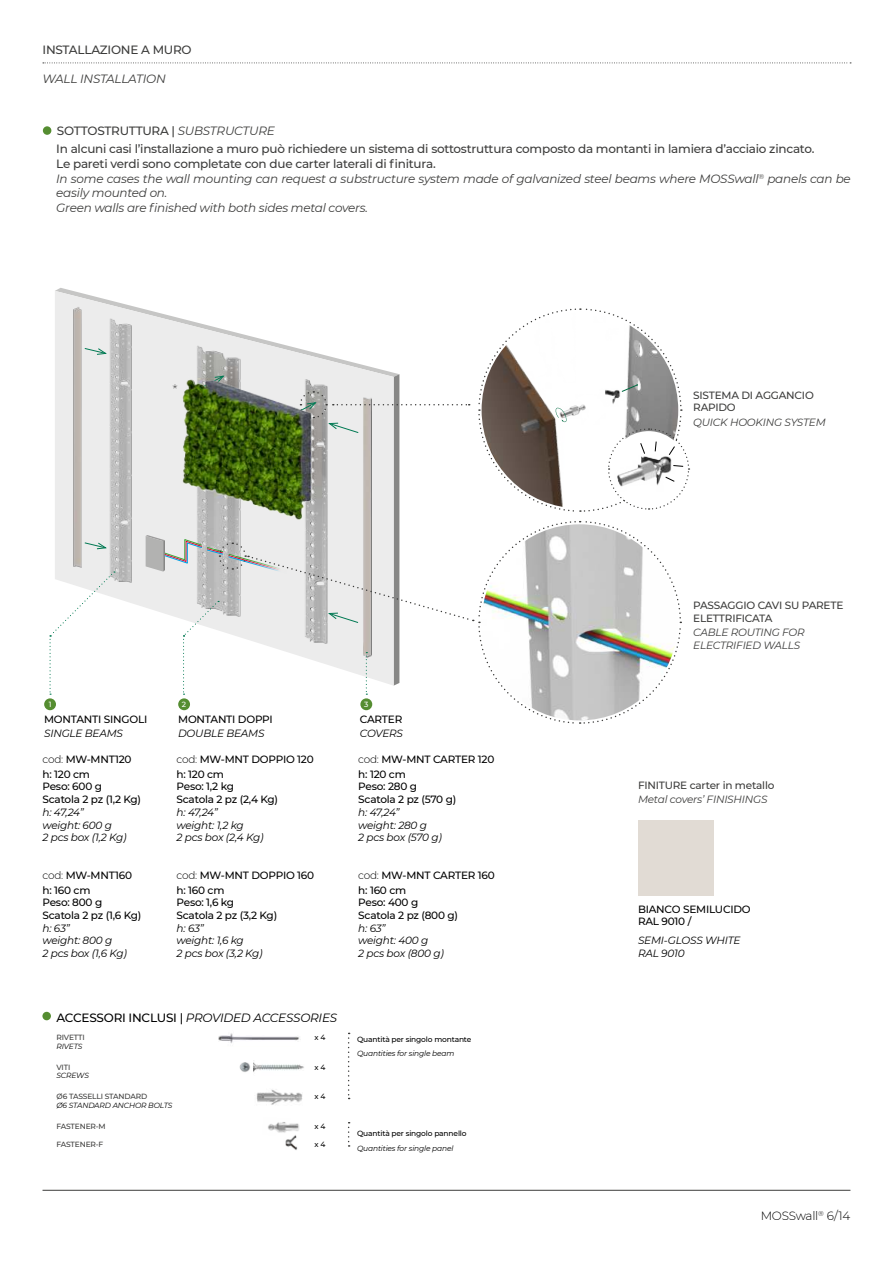
<style>
.page{position:relative;width:893px;height:1263px;background:#fff}
.page>*{position:absolute;margin:0;border:0;box-sizing:border-box;transform-origin:0 0}
.t1{font:100 15px "Helvetica Neue";color:#3c3c3b}
.t2{font:500 12px/14.4px "Montserrat";letter-spacing:-.02em;color:#3c3c3b}
.t3{font:italic 12px/14.4px "Montserrat";letter-spacing:-.02em;color:#3c3c3b}
.t4{font:italic 12px "Montserrat";letter-spacing:-.02em;color:#000}
.t5{font:300 12px "Montserrat";letter-spacing:-.02em;color:#000}
.t6{font:500 10.5px/12.6px "Montserrat";letter-spacing:-.02em;color:#000}
.t7{font:italic 10.5px/12.6px "Montserrat";letter-spacing:-.02em;color:#000}
.t8{font:500 10.5px/12.6px "Montserrat";letter-spacing:-.02em;color:#3c3c3b}
.t9{font:italic 10.5px/12.6px "Montserrat";letter-spacing:-.02em;color:#3c3c3b}
.t10{font:italic 7.5px "Montserrat";letter-spacing:-.02em;color:#000}
.t11{font:500 7.5px "Montserrat";letter-spacing:-.02em;color:#000}
.t12{font:500 7.5px "Montserrat";letter-spacing:-.02em;color:#3c3c3b}
.t13{font:500 7.5px "Montserrat";color:#fff}
.s1{font-weight:400;font-style:italic}
.s2{font-weight:300}
.s3{font-weight:500;font-style:normal}
</style>
<div class="page">
<hr style="left:43px;top:1190px;width:807px;height:1px;background:#3c3c3b">
<img style="left:253px;top:1062px;width:51px;height:10px">
<img style="left:239px;top:1062px;width:11px;height:10px">
<img style="left:256px;top:1089px;width:47px;height:16px">
<img style="left:218px;top:1033px;width:83px;height:10px">
<svg style="left:348px;top:1033px;width:2px;height:66px"></svg>
<svg style="left:348px;top:1122px;width:2px;height:25px"></svg>
<img style="left:268px;top:1122px;width:31px;height:11px">
<img style="left:285px;top:1135px;width:13px;height:15px">
<svg style="left:43px;top:63px;width:808px;height:1px"></svg>
<div style="left:43px;top:126px;width:8px;height:9px;background:#558d31;border-radius:50%"></div>
<div style="left:638px;top:820px;width:75px;height:76px;background:#e1dbd4"></div>
<svg style="left:50px;top:288px;width:640px;height:436px"></svg>
<div style="left:44px;top:698px;width:12px;height:12px;background:#558d31;border-radius:50%"></div>
<div style="left:178px;top:698px;width:12px;height:12px;background:#558d31;border-radius:50%"></div>
<div style="left:360px;top:698px;width:12px;height:12px;background:#558d31;border-radius:50%"></div>
<div style="left:42px;top:1012px;width:9px;height:8px;background:#558d31;border-radius:50%"></div>
<img style="left:133px;top:367px;width:207px;height:166px">
<p class="t2" style="left:43px;top:43px;width:151px">INSTALLAZIONE A MURO</p>
<p class="t3" style="left:43px;top:72px;width:125px">WALL INSTALLATION</p>
<p class="t2" style="left:57px;top:123px;width:219px">SOTTOSTRUTTURA | <span class="s1">SUBSTRUCTURE</span></p>
<p class="t2" style="left:56px;top:142px;width:760px">In alcuni casi l’installazione a muro può richiedere un sistema di sottostruttura composto da montanti in lamiera d’acciaio zincato.<br>Le pareti verdi sono completate con due carter laterali di finitura.</p>
<p class="t3" style="left:56px;top:172px;width:796px">In some cases the wall mounting can request a substructure system made of galvanized steel beams where MOSSwall<sup>®</sup> panels can be easily mounted on.<br>Green walls are finished with both sides metal covers.</p>
<h1 class="t1" style="left:172px;top:381px;width:7px">*</h1>
<p class="t13" style="left:49px;top:700px;width:4px">1</p>
<p class="t13" style="left:182px;top:700px;width:6px">2</p>
<p class="t13" style="left:364px;top:700px;width:6px">3</p>
<p class="t6" style="left:44px;top:713px;width:105px">MONTANTI SINGOLI</p>
<p class="t6" style="left:178px;top:713px;width:96px">MONTANTI DOPPI</p>
<p class="t6" style="left:360px;top:713px;width:44px">CARTER</p>
<p class="t7" style="left:44px;top:727px;width:80px">SINGLE BEAMS</p>
<p class="t7" style="left:178px;top:727px;width:88px">DOUBLE BEAMS</p>
<p class="t7" style="left:360px;top:727px;width:45px">COVERS</p>
<p class="t6" style="left:43px;top:753px;width:91px"><span class="s2">cod:</span> MW-MNT120</p>
<p class="t6" style="left:177px;top:753px;width:139px"><span class="s2">cod:</span> MW-MNT DOPPIO 120</p>
<p class="t6" style="left:358px;top:753px;width:138px"><span class="s2">cod:</span> MW-MNT CARTER 120</p>
<p class="t6" style="left:43px;top:768px;width:100px">h: 120 cm<br>Peso: 600 g<br>Scatola 2 pz (1,2 Kg)</p>
<p class="t6" style="left:177px;top:768px;width:103px">h: 120 cm<br>Peso: 1,2 kg<br>Scatola 2 pz (2,4 Kg)</p>
<p class="t6" style="left:358px;top:768px;width:100px">h: 120 cm<br>Peso: 280 g<br>Scatola 2 pz (570 g)</p>
<p class="t7" style="left:43px;top:806px;width:86px">h: 47,24”<br>weight: 600 g<br>2 pcs box (1,2 Kg)</p>
<p class="t7" style="left:177px;top:806px;width:89px">h: 47,24”<br>weight: 1,2 kg<br>2 pcs box (2,4 Kg)</p>
<p class="t7" style="left:358px;top:806px;width:85px">h: 47,24”<br>weight: 280 g<br>2 pcs box (570 g)</p>
<p class="t6" style="left:43px;top:869px;width:91px"><span class="s2">cod:</span> MW-MNT160</p>
<p class="t6" style="left:177px;top:869px;width:139px"><span class="s2">cod:</span> MW-MNT DOPPIO 160</p>
<p class="t6" style="left:358px;top:869px;width:138px"><span class="s2">cod:</span> MW-MNT CARTER 160</p>
<p class="t6" style="left:43px;top:884px;width:100px">h: 160 cm<br>Peso: 800 g<br>Scatola 2 pz (1,6 Kg)</p>
<p class="t6" style="left:177px;top:884px;width:102px">h: 160 cm<br>Peso: 1,6 kg<br>Scatola 2 pz (3,2 Kg)</p>
<p class="t6" style="left:358px;top:884px;width:101px">h: 160 cm<br>Peso: 400 g<br>Scatola 2 pz (800 g)</p>
<p class="t7" style="left:43px;top:921px;width:86px">h: 63”<br>weight: 800 g<br>2 pcs box (1,6 Kg)</p>
<p class="t7" style="left:177px;top:921px;width:88px">h: 63”<br>weight: 1,6 kg<br>2 pcs box (3,2 Kg)</p>
<p class="t7" style="left:358px;top:921px;width:87px">h: 63”<br>weight: 400 g<br>2 pcs box (800 g)</p>
<p class="t4" style="left:57px;top:1012px;width:282px"><span class="s3">ACCESSORI INCLUSI |</span> PROVIDED ACCESSORIES</p>
<p class="t12" style="left:57px;top:1033px;width:30px">RIVETTI</p>
<p class="t10" style="left:57px;top:1043px;width:27px">RIVETS</p>
<p class="t12" style="left:57px;top:1063px;width:15px">VITI</p>
<p class="t10" style="left:57px;top:1072px;width:34px">SCREWS</p>
<p class="t12" style="left:57px;top:1092px;width:92px">Ø6 TASSELLI STANDARD</p>
<p class="t10" style="left:57px;top:1100px;width:117px">Ø6 STANDARD ANCHOR BOLTS</p>
<p class="t12" style="left:57px;top:1122px;width:51px">FASTENER-M</p>
<p class="t12" style="left:57px;top:1140px;width:48px">FASTENER-F</p>
<p class="t11" style="left:315px;top:1033px;width:12px">x 4</p>
<p class="t11" style="left:315px;top:1063px;width:12px">x 4</p>
<p class="t11" style="left:315px;top:1092px;width:12px">x 4</p>
<p class="t11" style="left:315px;top:1122px;width:12px">x 4</p>
<p class="t11" style="left:315px;top:1140px;width:12px">x 4</p>
<p class="t11" style="left:357px;top:1035px;width:116px">Quantità per singolo montante</p>
<p class="t10" style="left:357px;top:1050px;width:99px">Quantities for single beam</p>
<p class="t11" style="left:357px;top:1129px;width:111px">Quantità per singolo pannello</p>
<p class="t10" style="left:357px;top:1144px;width:98px">Quantities for single panel</p>
<p class="t8" style="left:693px;top:389px;width:122px">SISTEMA DI AGGANCIO<br>RAPIDO</p>
<p class="t9" style="left:693px;top:416px;width:134px">QUICK HOOKING SYSTEM</p>
<p class="t8" style="left:693px;top:599px;width:152px">PASSAGGIO CAVI SU PARETE<br>ELETTRIFICATA</p>
<p class="t9" style="left:693px;top:627px;width:113px">CABLE ROUTING FOR<br>ELECTRIFIED WALLS</p>
<p class="t8" style="left:638px;top:779px;width:138px">FINITURE carter in metallo</p>
<p class="t9" style="left:638px;top:793px;width:131px">Metal covers’ FINISHINGS</p>
<p class="t6" style="left:638px;top:903px;width:114px">BIANCO SEMILUCIDO<br>RAL 9010 /</p>
<p class="t7" style="left:638px;top:935px;width:104px">SEMI-GLOSS WHITE<br>RAL 9010</p>
<p class="t5" style="left:761px;top:1209px;width:91px">MOSSwall<sup>®</sup> 6/14</p>
</div>
